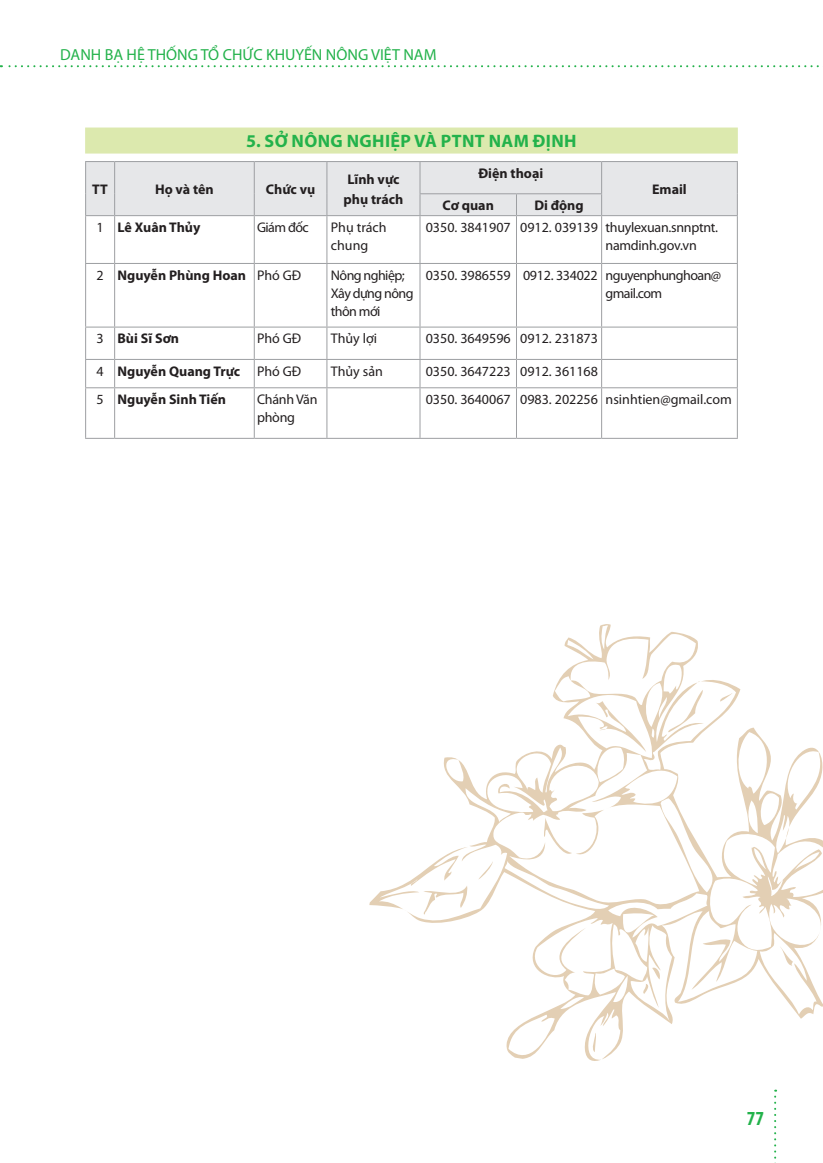
<style>
.page{position:relative;width:823px;height:1163px;background:#fff}
.page>*{position:absolute;margin:0;border:0;box-sizing:border-box;transform-origin:0 0}
.t1{font:700 condensed 20px "Myriad Pro";color:#23b24b}
.t2{font:700 18px "Myriad Pro";letter-spacing:.02em;color:#23b24b}
.t3{font:16px "Myriad Pro";color:#23b24b}
.t4{font:700 14px/20px "Myriad Pro";color:#231f20}
.t5{font:14px/18px "Myriad Pro";color:#231f20}
.t6{font:14px/18px "Myriad Pro";letter-spacing:-.04em;color:#231f20}
.t7{font:14px/18px "Myriad Pro";letter-spacing:-.02em;color:#231f20}
.s1{font-weight:400}
</style>
<div class="page">
<svg style="left:0;top:65px;width:819px;height:2px"></svg>
<svg style="left:774px;top:1089px;width:1px;height:74px"></svg>
<div style="left:85px;top:127px;width:652px;height:26px;background:#dce9ae"></div>
<div style="left:85px;top:161px;width:652px;height:54px;background:#e6e7e9"></div>
<hr style="left:85px;top:215px;width:30px;height:1px;background:#9d9fa2">
<hr style="left:85px;top:216px;width:1px;height:47px;background:#9d9fa2">
<hr style="left:115px;top:215px;width:139px;height:1px;background:#9d9fa2">
<hr style="left:114px;top:216px;width:1px;height:47px;background:#9d9fa2">
<hr style="left:254px;top:215px;width:73px;height:1px;background:#9d9fa2">
<hr style="left:253px;top:216px;width:1px;height:47px;background:#9d9fa2">
<hr style="left:327px;top:215px;width:93px;height:1px;background:#9d9fa2">
<hr style="left:326px;top:216px;width:1px;height:47px;background:#9d9fa2">
<hr style="left:420px;top:215px;width:96px;height:1px;background:#9d9fa2">
<hr style="left:419px;top:216px;width:1px;height:47px;background:#9d9fa2">
<hr style="left:516px;top:215px;width:85px;height:1px;background:#9d9fa2">
<hr style="left:515px;top:216px;width:1px;height:47px;background:#9d9fa2">
<hr style="left:601px;top:215px;width:136px;height:1px;background:#9d9fa2">
<hr style="left:600px;top:216px;width:1px;height:47px;background:#9d9fa2">
<hr style="left:736px;top:216px;width:1px;height:47px;background:#9d9fa2">
<hr style="left:85px;top:263px;width:30px;height:1px;background:#9d9fa2">
<hr style="left:85px;top:264px;width:1px;height:62px;background:#9d9fa2">
<hr style="left:115px;top:263px;width:139px;height:1px;background:#9d9fa2">
<hr style="left:114px;top:264px;width:1px;height:62px;background:#9d9fa2">
<hr style="left:254px;top:263px;width:73px;height:1px;background:#9d9fa2">
<hr style="left:253px;top:264px;width:1px;height:62px;background:#9d9fa2">
<hr style="left:327px;top:263px;width:93px;height:1px;background:#9d9fa2">
<hr style="left:326px;top:264px;width:1px;height:62px;background:#9d9fa2">
<hr style="left:420px;top:263px;width:96px;height:1px;background:#9d9fa2">
<hr style="left:419px;top:264px;width:1px;height:62px;background:#9d9fa2">
<hr style="left:516px;top:263px;width:85px;height:1px;background:#9d9fa2">
<hr style="left:515px;top:264px;width:1px;height:62px;background:#9d9fa2">
<hr style="left:601px;top:263px;width:136px;height:1px;background:#9d9fa2">
<hr style="left:600px;top:264px;width:1px;height:62px;background:#9d9fa2">
<hr style="left:736px;top:264px;width:1px;height:62px;background:#9d9fa2">
<hr style="left:115px;top:387px;width:139px;height:1px;background:#9d9fa2">
<hr style="left:114px;top:388px;width:1px;height:50px;background:#9d9fa2">
<hr style="left:254px;top:387px;width:73px;height:1px;background:#9d9fa2">
<hr style="left:253px;top:388px;width:1px;height:50px;background:#9d9fa2">
<hr style="left:327px;top:387px;width:93px;height:1px;background:#9d9fa2">
<hr style="left:326px;top:388px;width:1px;height:50px;background:#9d9fa2">
<hr style="left:420px;top:387px;width:96px;height:1px;background:#9d9fa2">
<hr style="left:419px;top:388px;width:1px;height:50px;background:#9d9fa2">
<hr style="left:516px;top:387px;width:85px;height:1px;background:#9d9fa2">
<hr style="left:515px;top:388px;width:1px;height:50px;background:#9d9fa2">
<hr style="left:601px;top:387px;width:136px;height:1px;background:#9d9fa2">
<hr style="left:600px;top:388px;width:1px;height:50px;background:#9d9fa2">
<hr style="left:736px;top:388px;width:1px;height:50px;background:#9d9fa2">
<hr style="left:115px;top:438px;width:139px;height:1px;background:#9d9fa2">
<hr style="left:254px;top:438px;width:73px;height:1px;background:#9d9fa2">
<hr style="left:327px;top:438px;width:93px;height:1px;background:#9d9fa2">
<hr style="left:420px;top:438px;width:96px;height:1px;background:#9d9fa2">
<hr style="left:516px;top:438px;width:85px;height:1px;background:#9d9fa2">
<hr style="left:601px;top:438px;width:136px;height:1px;background:#9d9fa2">
<hr style="left:85px;top:326px;width:30px;height:1px;background:#9d9fa2">
<hr style="left:85px;top:327px;width:1px;height:32px;background:#9d9fa2">
<hr style="left:115px;top:326px;width:139px;height:1px;background:#9d9fa2">
<hr style="left:114px;top:327px;width:1px;height:32px;background:#9d9fa2">
<hr style="left:254px;top:326px;width:73px;height:1px;background:#9d9fa2">
<hr style="left:253px;top:327px;width:1px;height:32px;background:#9d9fa2">
<hr style="left:327px;top:326px;width:93px;height:1px;background:#9d9fa2">
<hr style="left:326px;top:327px;width:1px;height:32px;background:#9d9fa2">
<hr style="left:420px;top:326px;width:96px;height:1px;background:#9d9fa2">
<hr style="left:419px;top:327px;width:1px;height:32px;background:#9d9fa2">
<hr style="left:516px;top:326px;width:85px;height:1px;background:#9d9fa2">
<hr style="left:515px;top:327px;width:1px;height:32px;background:#9d9fa2">
<hr style="left:601px;top:326px;width:136px;height:1px;background:#9d9fa2">
<hr style="left:600px;top:327px;width:1px;height:32px;background:#9d9fa2">
<hr style="left:736px;top:327px;width:1px;height:32px;background:#9d9fa2">
<hr style="left:85px;top:359px;width:30px;height:1px;background:#9d9fa2">
<svg style="left:85px;top:360px;width:1px;height:27px"></svg>
<hr style="left:115px;top:359px;width:139px;height:1px;background:#9d9fa2">
<svg style="left:114px;top:360px;width:1px;height:27px"></svg>
<hr style="left:254px;top:359px;width:73px;height:1px;background:#9d9fa2">
<svg style="left:253px;top:360px;width:1px;height:27px"></svg>
<hr style="left:327px;top:359px;width:93px;height:1px;background:#9d9fa2">
<svg style="left:326px;top:360px;width:1px;height:27px"></svg>
<hr style="left:420px;top:359px;width:96px;height:1px;background:#9d9fa2">
<svg style="left:419px;top:360px;width:1px;height:27px"></svg>
<hr style="left:516px;top:359px;width:85px;height:1px;background:#9d9fa2">
<hr style="left:601px;top:359px;width:136px;height:1px;background:#9d9fa2">
<svg style="left:736px;top:360px;width:1px;height:27px"></svg>
<hr style="left:85px;top:387px;width:30px;height:1px;background:#9d9fa2">
<hr style="left:85px;top:388px;width:1px;height:50px;background:#9d9fa2">
<hr style="left:85px;top:438px;width:30px;height:1px;background:#9d9fa2">
<svg style="left:369px;top:624px;width:453px;height:437px"></svg>
<svg style="left:718px;top:692px;width:15px;height:9px"></svg>
<svg style="left:665px;top:689px;width:38px;height:43px"></svg>
<svg style="left:542px;top:817px;width:29px;height:41px"></svg>
<svg style="left:478px;top:861px;width:14px;height:18px"></svg>
<svg style="left:779px;top:945px;width:13px;height:20px"></svg>
<svg style="left:423px;top:885px;width:45px;height:30px"></svg>
<p class="t3" style="left:60px;top:45px;width:378px">DANH BẠ HỆ THỐNG TỔ CHỨC KHUYẾN NÔNG VIỆT NAM</p>
<p class="t2" style="left:246px;top:129px;width:72px">5. Sở Nông</p>
<p class="t2" style="left:346px;top:129px;width:12px">nghiệp</p>
<p class="t2" style="left:414px;top:129px;width:142px">và PTNT Nam Định</p>
<p class="t4" style="left:92px;top:179px;width:17px">TT</p>
<p class="t4" style="left:155px;top:179px;width:60px">Họ và tên</p>
<p class="t4" style="left:266px;top:179px;width:51px">Chức vụ</p>
<p class="t4" style="left:343px;top:169px;width:61px">Lĩnh vực phụ trách</p>
<p class="t4" style="left:478px;top:162px;width:66px">Điện thoại</p>
<p class="t4" style="left:442px;top:195px;width:53px">Cơ quan</p>
<p class="t4" style="left:534px;top:195px;width:51px">Di động</p>
<p class="t4" style="left:651px;top:179px;width:36px">Email</p>
<p class="t4" style="left:96px;top:217px;width:105px"><span class="s1">1</span> Lê Xuân Thủy</p>
<p class="t5" style="left:257px;top:218px;width:53px">Giám đốc</p>
<p class="t5" style="left:331px;top:218px;width:57px">Phụ trách chung</p>
<p class="t7" style="left:605px;top:218px;width:114px;text-indent:-180px">0350. 3841907 0912. 039139 thuylexuan.snnptnt. namdinh.gov.vn</p>
<p class="t4" style="left:96px;top:264px;width:206px"><span class="s1">2</span> Nguyễn Phùng Hoan <span class="s1">Phó GĐ</span></p>
<p class="t6" style="left:331px;top:266px;width:84px">Nông nghiệp;<br>Xây dựng nông thôn mới</p>
<p class="t6" style="left:605px;top:266px;width:117px;text-indent:-180px">0350. 3986559 0912. 334022 nguyenphunghoan@ gmail.com</p>
<p class="t4" style="left:96px;top:328px;width:84px"><span class="s1">3</span> Bùi Sĩ Sơn</p>
<p class="t5" style="left:257px;top:329px;width:46px">Phó GĐ</p>
<p class="t5" style="left:331px;top:329px;width:48px">Thủy lợi</p>
<p class="t5" style="left:425px;top:329px;width:173px">0350. 3649596 0912. 231873</p>
<p class="t4" style="left:96px;top:360px;width:206px"><span class="s1">4</span> Nguyễn Quang Trực <span class="s1">Phó GĐ</span></p>
<p class="t5" style="left:331px;top:361px;width:53px">Thủy sản</p>
<p class="t5" style="left:425px;top:361px;width:173px">0350. 3647223 0912. 361168</p>
<p class="t4" style="left:96px;top:389px;width:131px"><span class="s1">5</span> Nguyễn Sinh Tiến</p>
<p class="t7" style="left:257px;top:390px;width:62px">Chánh Văn phòng</p>
<p class="t5" style="left:425px;top:390px;width:307px">0350. 3640067 0983. 202256 nsinhtien@gmail.com</p>
<p class="t1" style="left:746px;top:1105px;width:19px">77</p>
</div>
